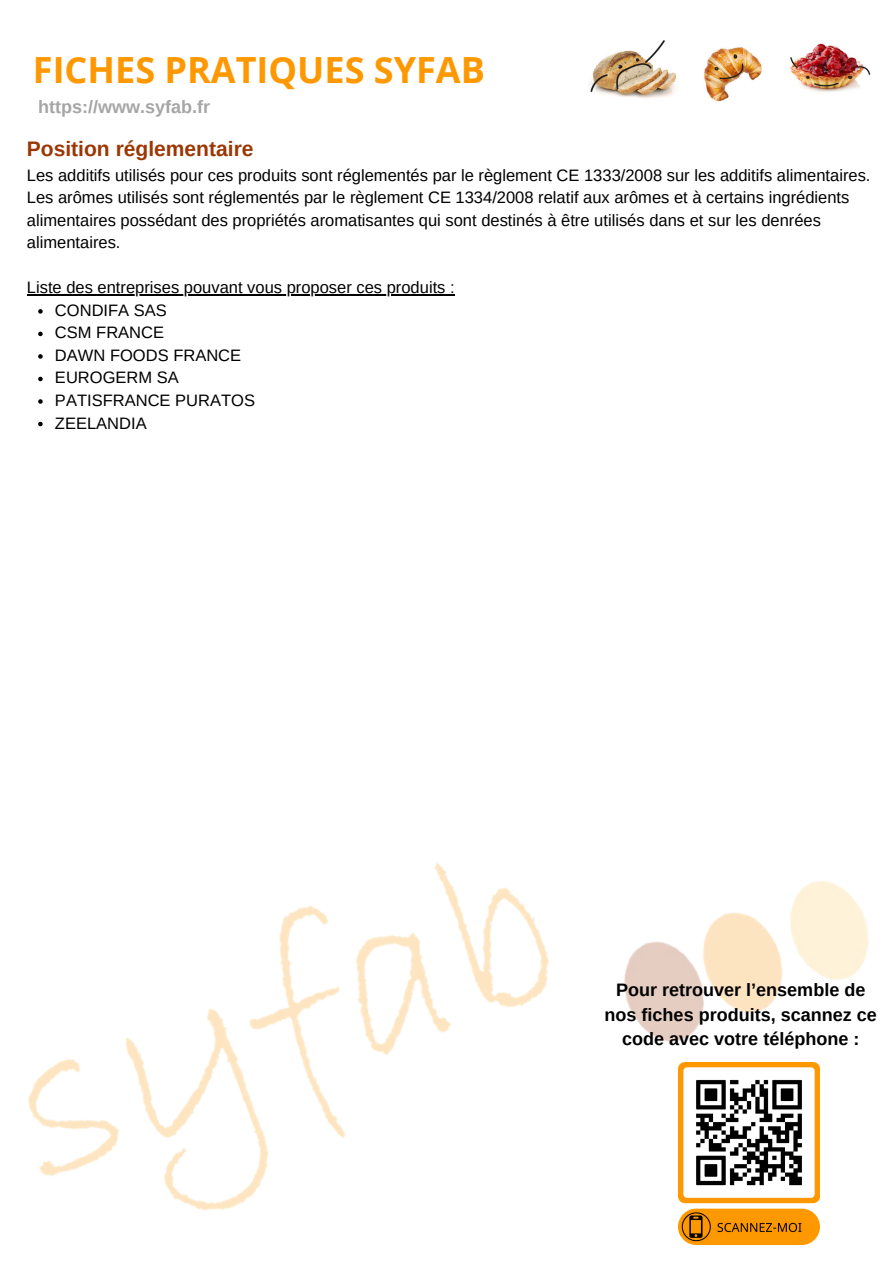
<style>
.page{position:relative;width:894px;height:1264px;background:#fff}
.page>*{position:absolute;margin:0;border:0;box-sizing:border-box;transform-origin:0 0}
.t1{font:700 36px "Open Sans";color:#fe9801}
.t2{font:700 21px "Arimo";color:#9b3704}
.t3{font:700 18px/24.8px "Arimo";color:#010101;text-align:center}
.t4{font:700 18px "Arimo";color:#a6a6a6}
.t5{font:16.5px/22.5px "Arimo";color:#010101}
.t6{font:16.5px "Arimo";color:#000}
</style>
<div class="page">
<img style="left:28px;top:863px;width:841px;height:382px">
<svg style="left:38px;top:309px;width:5px;height:4px"></svg>
<svg style="left:38px;top:331px;width:5px;height:5px"></svg>
<svg style="left:38px;top:354px;width:5px;height:5px"></svg>
<svg style="left:38px;top:377px;width:5px;height:4px"></svg>
<svg style="left:38px;top:399px;width:5px;height:5px"></svg>
<svg style="left:38px;top:422px;width:5px;height:4px"></svg>
<hr style="left:27px;top:294px;width:427px;height:1px;background:#010101">
<img style="left:703px;top:47px;width:59px;height:55px">
<img style="left:790px;top:43px;width:81px;height:49px">
<img style="left:590px;top:40px;width:87px;height:59px">
<img style="left:678px;top:1062px;width:141px;height:182px">
<p class="t1" style="left:33px;top:45px;width:453px">FICHES PRATIQUES SYFAB</p>
<p class="t4" style="left:38px;top:97px;width:173px">https://www.syfab.fr</p>
<p class="t2" style="left:27px;top:137px;width:228px">Position réglementaire</p>
<p class="t5" style="left:27px;top:164px;width:844px">Les additifs utilisés pour ces produits sont réglementés par le règlement CE 1333/2008 sur les additifs alimentaires.</p>
<p class="t5" style="left:27px;top:186px;width:823px">Les arômes utilisés sont réglementés par le règlement CE 1334/2008 relatif aux arômes et à certains ingrédients alimentaires possédant des propriétés aromatisantes qui sont destinés à être utilisés dans et sur les denrées alimentaires.</p>
<p class="t5" style="left:27px;top:276px;width:429px">Liste des entreprises pouvant vous proposer ces produits :</p>
<p class="t6" style="left:55px;top:301px;width:113px">CONDIFA SAS</p>
<p class="t6" style="left:55px;top:323px;width:111px">CSM FRANCE</p>
<p class="t6" style="left:55px;top:346px;width:188px">DAWN FOODS FRANCE</p>
<p class="t6" style="left:55px;top:368px;width:125px">EUROGERM SA</p>
<p class="t6" style="left:55px;top:391px;width:201px">PATISFRANCE PURATOS</p>
<p class="t6" style="left:55px;top:413px;width:93px">ZEELANDIA</p>
<p class="t3" style="left:604px;top:977px;width:274px">Pour retrouver l’ensemble de nos fiches produits, scannez ce code avec votre téléphone :</p>
</div>
